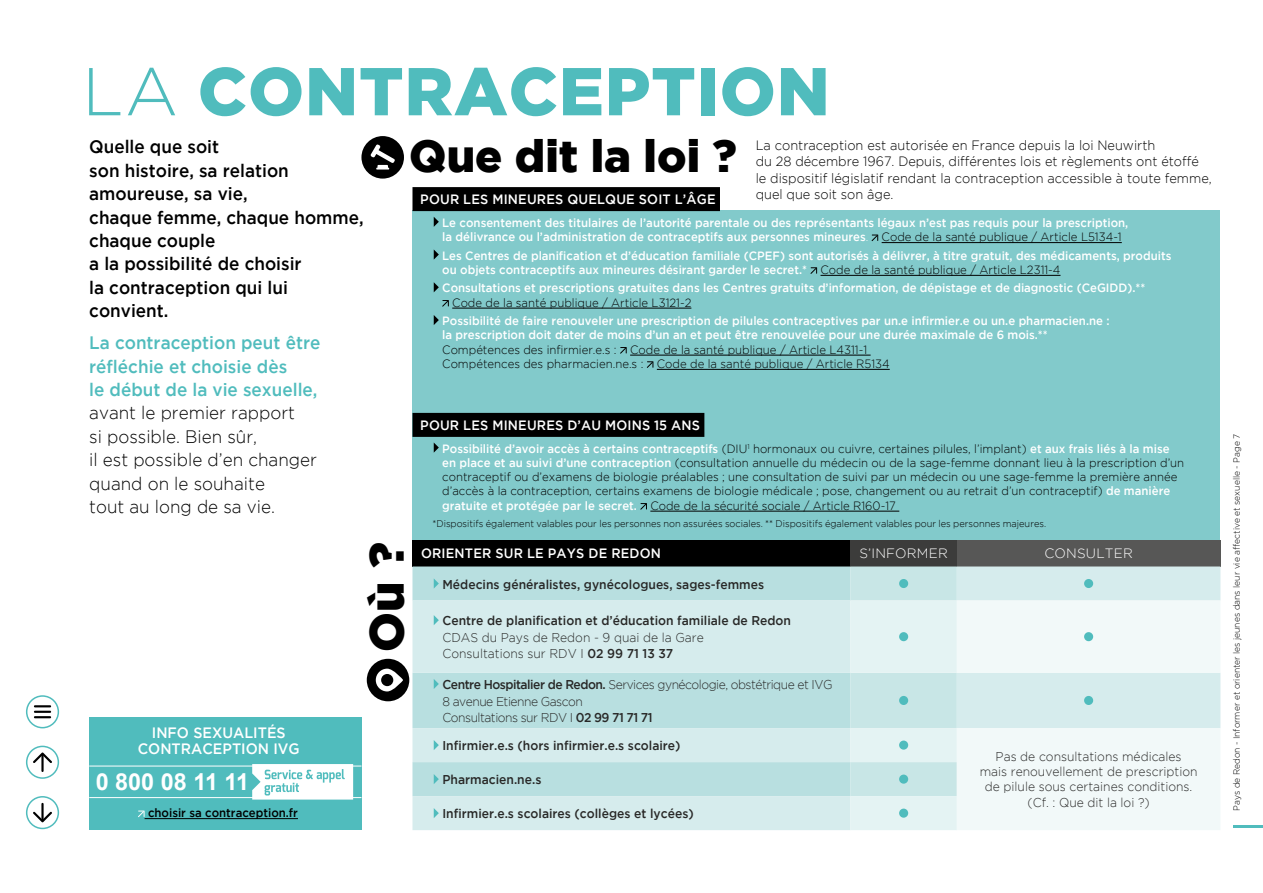
<style>
.page{position:relative;width:1263px;height:893px;background:#fff}
.page>*{position:absolute;margin:0;border:0;box-sizing:border-box;transform-origin:0 0}
.t1{font:900 67.5px "Gotham";letter-spacing:.015em;color:#50bcbd}
.t2{font:900 48px "Gotham";color:#000}
.t3{font:900 45px "Gotham";color:#000}
.t4{font:700 23.4px "Arial";color:#fff}
.t5{font:500 18px/23.4px "Gotham";color:#000;scale:.95 1}
.t6{font:300 18px/23.4px "Gotham";color:#000;scale:.95 1}
.t7{font:500 18px/23.4px "Gotham";color:#50bcbd;scale:.95 1}
.t8{font:500 15px/16.5px "Gotham";color:#fff;text-align:center;scale:.95 1}
.t9{font:300 13.5px/16.2px "Gotham";color:#000;scale:.95 1}
.t10{font:500 13.5px "Gotham";letter-spacing:.015em;color:#fff;scale:.95 1}
.t11{font:300 13.5px "Gotham";letter-spacing:.015em;color:#fff}
.t12{font:500 12.75px "Gotham";color:#282827;scale:.95 1}
.t13{font:300 12.75px/15.3px "Gotham";color:#282827;scale:.95 1}
.t14{font:300 12.75px/16.5px "Gotham";letter-spacing:-.04em;color:#282827;scale:.95 1}
.t15{font:500 12px/14.2px "Gotham";color:#fff;scale:.95 1}
.t16{font:300 12px/14.2px "Gotham";color:#000;scale:.95 1}
.t17{font:500 12px "Gotham";color:#000;scale:.95 1}
.t18{font:300 9.75px "Gotham";color:#000;scale:.95 1}
.t19{font:300 9px "Gotham";color:#000;scale:.95 1}
.s1{font-weight:300}
.s2{font-weight:300;color:#000}
.s3{font-weight:500;color:#fff}
.s4{font-weight:500}
</style>
<div class="page">
<div style="left:26px;top:695px;width:33px;height:33px;border:2px solid #50bcbd;border-radius:50%"></div>
<div style="left:26px;top:746px;width:33px;height:33px;border:2px solid #50bcbd;border-radius:50%"></div>
<div style="left:26px;top:796px;width:33px;height:33px;border:2px solid #50bcbd;border-radius:50%"></div>
<svg style="left:33px;top:752px;width:19px;height:11px"></svg>
<hr style="left:41px;top:755px;width:3px;height:17px;background:#000">
<svg style="left:33px;top:812px;width:19px;height:10px"></svg>
<hr style="left:41px;top:803px;width:3px;height:17px;background:#000">
<svg style="left:34px;top:705px;width:17px;height:13px"></svg>
<div style="left:412px;top:210px;width:808px;height:330px;background:#82cacb"></div>
<div style="left:412px;top:187px;width:308px;height:24px;background:#000"></div>
<hr style="left:882px;top:242px;width:240px;height:1px;background:#000">
<hr style="left:820px;top:275px;width:240px;height:1px;background:#000">
<hr style="left:452px;top:308px;width:239px;height:1px;background:#000">
<hr style="left:630px;top:355px;width:241px;height:1px;background:#000">
<hr style="left:657px;top:369px;width:233px;height:1px;background:#000">
<div style="left:412px;top:413px;width:292px;height:24px;background:#000"></div>
<hr style="left:650px;top:511px;width:249px;height:1px;background:#000">
<svg style="left:434px;top:217px;width:5px;height:10px"></svg>
<svg style="left:871px;top:235px;width:7px;height:6px"></svg>
<svg style="left:434px;top:250px;width:5px;height:10px"></svg>
<svg style="left:810px;top:267px;width:7px;height:7px"></svg>
<svg style="left:434px;top:282px;width:5px;height:10px"></svg>
<svg style="left:442px;top:300px;width:7px;height:7px"></svg>
<svg style="left:434px;top:315px;width:5px;height:10px"></svg>
<svg style="left:620px;top:347px;width:7px;height:7px"></svg>
<svg style="left:647px;top:361px;width:6px;height:7px"></svg>
<svg style="left:434px;top:443px;width:5px;height:10px"></svg>
<svg style="left:640px;top:503px;width:7px;height:7px"></svg>
<div style="left:89px;top:717px;width:272px;height:112px;background:#50bcbd"></div>
<hr style="left:145px;top:818px;width:153px;height:1px;background:#000">
<svg style="left:138px;top:810px;width:7px;height:7px"></svg>
<hr style="left:89px;top:766px;width:272px;height:1px;background:#fff">
<hr style="left:89px;top:797px;width:272px;height:1px;background:#fff">
<svg style="left:252px;top:764px;width:101px;height:36px"></svg>
<div style="left:361px;top:136px;width:43px;height:43px;background:#000;border-radius:50%"></div>
<svg style="left:370px;top:145px;width:25px;height:25px"></svg>
<div style="left:367px;top:659px;width:42px;height:42px;background:#000;border-radius:50%"></div>
<svg style="left:376px;top:669px;width:27px;height:22px"></svg>
<div style="left:412px;top:540px;width:438px;height:26px;background:#000"></div>
<div style="left:850px;top:540px;width:107px;height:26px;background:#3c3c3b"></div>
<div style="left:957px;top:540px;width:263px;height:26px;background:#575756"></div>
<svg style="left:412px;top:566px;width:808px;height:264px;fill:#d6eced"></svg>
<svg style="left:850px;top:566px;width:107px;height:264px"></svg>
<svg style="left:957px;top:600px;width:263px;height:230px;fill:#f2f9f9"></svg>
<svg style="left:434px;top:578px;width:5px;height:11px"></svg>
<div style="left:899px;top:579px;width:9px;height:9px;background:#50bcbd;border-radius:50%"></div>
<div style="left:1084px;top:579px;width:9px;height:9px;background:#50bcbd;border-radius:50%"></div>
<svg style="left:434px;top:615px;width:5px;height:10px"></svg>
<div style="left:899px;top:632px;width:9px;height:9px;background:#50bcbd;border-radius:50%"></div>
<div style="left:1084px;top:632px;width:9px;height:9px;background:#50bcbd;border-radius:50%"></div>
<svg style="left:434px;top:679px;width:5px;height:10px"></svg>
<div style="left:899px;top:696px;width:9px;height:9px;background:#50bcbd;border-radius:50%"></div>
<div style="left:1084px;top:696px;width:9px;height:9px;background:#50bcbd;border-radius:50%"></div>
<svg style="left:434px;top:740px;width:5px;height:10px"></svg>
<div style="left:899px;top:741px;width:9px;height:9px;background:#50bcbd;border-radius:50%"></div>
<svg style="left:434px;top:774px;width:5px;height:10px"></svg>
<div style="left:899px;top:775px;width:9px;height:9px;background:#50bcbd;border-radius:50%"></div>
<svg style="left:434px;top:808px;width:5px;height:10px"></svg>
<div style="left:899px;top:809px;width:9px;height:9px;background:#50bcbd;border-radius:50%"></div>
<hr style="left:1233px;top:825px;width:30px;height:2px;background:#50bcbd">
<h1 class="t1" style="left:82px;top:52px;width:749px"><span class="s1">LA</span> CONTRACEPTION</h1>
<p class="t9" style="left:756px;top:137px;width:482px">La contraception est autorisée en France depuis la loi Neuwirth<br>du 28 décembre 1967. Depuis, différentes lois et règlements ont étoffé le dispositif législatif rendant la contraception accessible à toute femme, quel que soit son âge.</p>
<h3 class="t3" style="left:409px;top:130px;width:329px">Que dit la loi ?</h3>
<h3 class="t5" style="left:89px;top:135px;width:290px">Quelle que soit<br>son histoire, sa relation amoureuse, sa vie,<br>chaque femme, chaque homme, chaque couple<br>a la possibilité de choisir<br>la contraception qui lui convient.</h3>
<h3 class="t7" style="left:89px;top:331px;width:245px">La contraception peut être réfléchie et choisie dès<br>le début de la vie sexuelle,</h3>
<h3 class="t6" style="left:89px;top:401px;width:241px">avant le premier rapport<br>si possible. Bien sûr,<br>il est possible d’en changer quand on le souhaite<br>tout au long de sa vie.</h3>
<p class="t10" style="left:420px;top:192px;width:312px">POUR LES MINEURES QUELQUE SOIT L’ÂGE</p>
<p class="t15" style="left:442px;top:215px;width:724px">Le consentement des titulaires de l’autorité parentale ou des représentants légaux n’est pas requis pour la prescription, la délivrance ou l’administration de contraceptifs aux personnes mineures<span class="s1">.</span> <span class="s2">Code de la santé publique / Article L5134-1</span></p>
<p class="t15" style="left:442px;top:248px;width:769px">Les Centres de planification et d’éducation familiale (CPEF) sont autorisés à délivrer, à titre gratuit, des médicaments, produits ou objets contraceptifs aux mineures désirant garder le secret.* <span class="s2">Code de la santé publique / Article L2311-4</span></p>
<p class="t15" style="left:442px;top:281px;width:741px">Consultations et prescriptions gratuites dans les Centres gratuits d’information, de dépistage et de diagnostic (CeGIDD).**</p>
<p class="t16" style="left:452px;top:295px;width:253px">Code de la santé publique / Article L3121-2</p>
<p class="t15" style="left:442px;top:313px;width:704px">Possibilité de faire renouveler une prescription de pilules contraceptives par un.e infirmier.e ou un.e pharmacien.ne : la prescription doit dater de moins d’un an et peut être renouvelée pour une durée maximale de 6 mois.**</p>
<p class="t16" style="left:442px;top:342px;width:472px">Compétences des infirmier.e.s : Code de la santé publique / Article L4311-1<br>Compétences des pharmacien.ne.s : Code de la santé publique / Article R5134</p>
<p class="t10" style="left:420px;top:417px;width:296px">POUR LES MINEURES D’AU MOINS 15 ANS</p>
<p class="t16" style="left:442px;top:441px;width:782px"><span class="s3">Possibilité d’avoir accès à certains contraceptifs</span> (DIU<sup>1</sup> hormonaux ou cuivre, certaines pilules, l’implant) <span class="s3">et aux frais liés à la mise en place et au suivi d’une contraception</span> (consultation annuelle du médecin ou de la sage-femme donnant lieu à la prescription d’un contraceptif ou d’examens de biologie préalables ; une consultation de suivi par un médecin ou une sage-femme la première année d’accès à la contraception, certains examens de biologie médicale ; pose, changement ou au retrait d’un contraceptif) <span class="s3">de manière gratuite et protégée par le secret.</span> Code de la sécurité sociale / Article R160-17</p>
<p class="t8" style="left:138px;top:724px;width:172px">INFO SEXUALITÉS<br>CONTRACEPTION IVG</p>
<h3 class="t4" style="left:96px;top:766px;width:155px">0 800 08 11 11</h3>
<p class="t17" style="left:148px;top:806px;width:159px">choisir sa contraception.fr</p>
<p class="t18" style="left:432px;top:518px;width:647px">*Dispositifs également valables pour les personnes non assurées sociales. ** Dispositifs également valables pour les personnes majeures.</p>
<h2 class="t2" style="left:359px;top:652px;width:111px;rotate:-90deg">Où ?</h2>
<p class="t10" style="left:421px;top:546px;width:254px">ORIENTER SUR LE PAYS DE REDON</p>
<p class="t11" style="left:859px;top:546px;width:90px">S’INFORMER</p>
<p class="t11" style="left:1044px;top:546px;width:90px">CONSULTER</p>
<p class="t12" style="left:442px;top:577px;width:340px">Médecins généralistes, gynécologues, sages-femmes</p>
<p class="t12" style="left:442px;top:613px;width:368px">Centre de planification et d’éducation familiale de Redon</p>
<p class="t13" style="left:442px;top:629px;width:277px;line-height:16.5px">CDAS du Pays de Redon - 9 quai de la Gare<br>Consultations sur RDV I <span class="s4">02 99 71 13 37</span></p>
<p class="t14" style="left:442px;top:676px;width:412px"><span class="s4">Centre Hospitalier de Redon.</span> Services gynécologie, obstétrique et IVG<br>8 avenue Etienne Gascon<br>Consultations sur RDV I <span class="s4">02 99 71 71 71</span></p>
<p class="t12" style="left:442px;top:738px;width:252px">Infirmier.e.s (hors infirmier.e.s scolaire)</p>
<p class="t13" style="left:980px;top:748px;width:231px;text-align:center">Pas de consultations médicales<br>mais renouvellement de prescription de pilule sous certaines conditions. (Cf. : Que dit la loi ?)</p>
<p class="t12" style="left:442px;top:772px;width:106px">Pharmacien.ne.s</p>
<p class="t12" style="left:442px;top:806px;width:266px">Infirmier.e.s scolaires (collèges et lycées)</p>
<p class="t19" style="left:1232px;top:811px;width:399px;rotate:-90deg">Pays de Redon - Informer et orienter les jeunes dans leur vie affective et sexuelle - Page 7</p>
</div>
